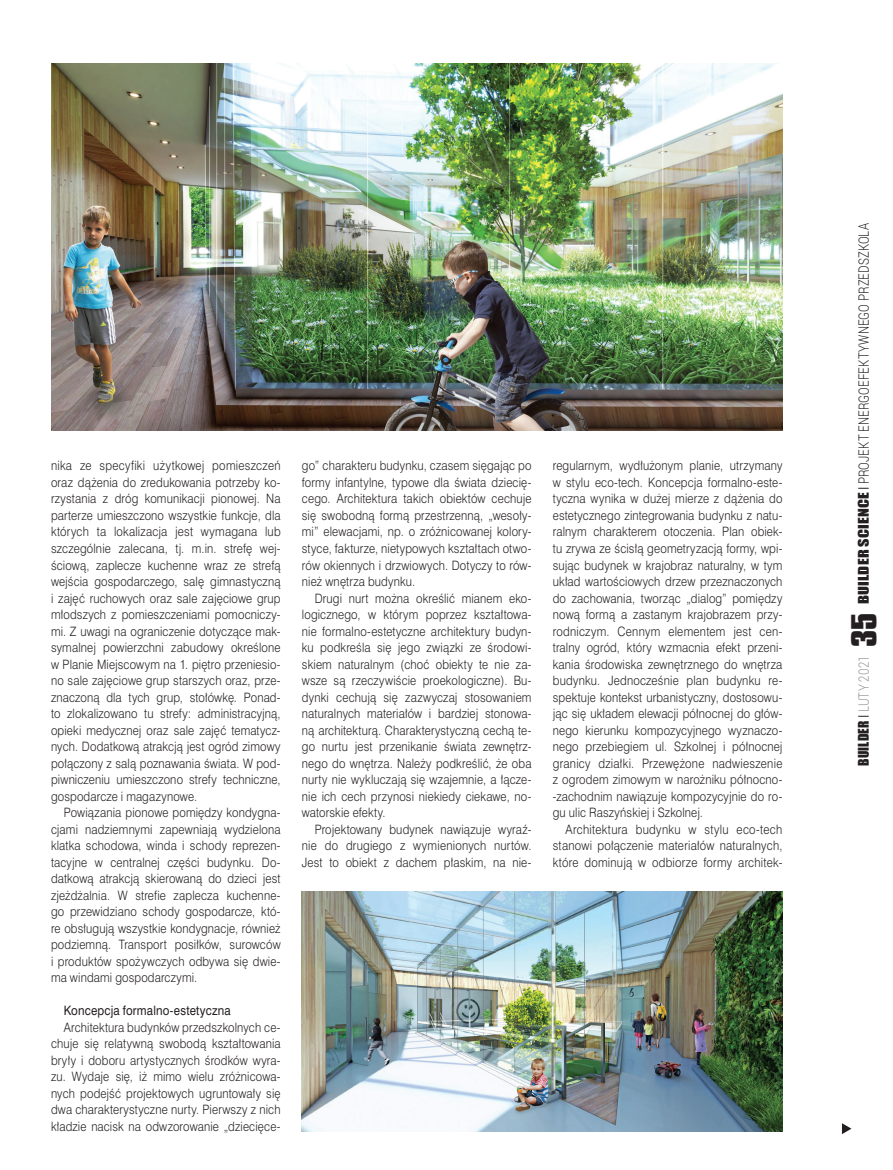
<style>
.page{position:relative;width:893px;height:1170px;background:#fff}
.page>*{position:absolute;margin:0;border:0;box-sizing:border-box;transform-origin:0 0}
.t1{font:300 14.25px "Roboto";letter-spacing:.01em;color:#231f20;scale:.8 1}
.t2{font:300 14.25px "Roboto";letter-spacing:.005em;color:#939598;scale:.8 1}
.tekst_swiss{font:12px/16.5px "Swis 721 Lt PL";letter-spacing:.015em;color:#231f20;text-align:justify;scale:.89 1}
.tekst_swiss-2{font:12px "Swis 721 PL";letter-spacing:.015em;color:#231f20;scale:.89 1}
.s1{font-family:"Impact";font-weight:400;font-size:13.5px}
.s2{font-family:"Swis 721 Lt PL";font-weight:400;font-size:13.5px}
.s3{font-family:"Impact";font-weight:400;font-size:13.5px;color:#231f20}
.s4{font-family:"Swis 721 Lt PL";font-weight:400;font-size:13.5px;color:#231f20}
.s5{font-family:"Compacta PL";font-weight:700;font-size:30px;color:#231f20}
</style>
<div class="page">
<svg style="left:842px;top:1123px;width:9px;height:11px"></svg>
<img style="left:51px;top:63px;width:731px;height:367px">
<img style="left:302px;top:891px;width:480px;height:240px">
<p class="tekst_swiss" style="left:51px;top:457px;width:260px">nika ze specyfiki użytkowej pomieszczeń oraz dążenia do zredukowania potrzeby ko&shy;rzystania z dróg komunikacji pionowej. Na parterze umieszczono wszystkie funkcje, dla których ta lokalizacja jest wymagana lub szczególnie zalecana, tj. m.in. strefę wej&shy;ściową, zaplecze kuchenne wraz ze strefą wejścia gospodarczego, salę gimnastyczną i zajęć ruchowych oraz sale zajęciowe grup młodszych z pomieszczeniami pomocniczy&shy;mi. Z uwagi na ograniczenie dotyczące mak&shy;symalnej powierzchni zabudowy określone w Planie Miejscowym na 1. piętro przeniesio&shy;no sale zajęciowe grup starszych oraz, prze&shy;znaczoną dla tych grup, stołówkę. Ponad&shy;to zlokalizowano tu strefy: administracyjną, opieki medycznej oraz sale zajęć tematycz&shy;nych. Dodatkową atrakcją jest ogród zimowy połączony z salą poznawania świata. W pod&shy;piwniczeniu umieszczono strefy techniczne, gospodarcze i magazynowe.</p>
<p class="tekst_swiss" style="left:51px;top:804px;width:259px;text-indent:13px">Powiązania pionowe pomiędzy kondygna&shy;cjami nadziemnymi zapewniają wydzielona klatka schodowa, winda i schody reprezen&shy;tacyjne w centralnej części budynku. Do&shy;datkową atrakcją skierowaną do dzieci jest zjeżdżalnia. W strefie zaplecza kuchenne&shy;go przewidziano schody gospodarcze, któ&shy;re obsługują wszystkie kondygnacje, również podziemną. Transport posiłków, surowców i produktów spożywczych odbywa się dwie&shy;ma windami gospodarczymi.</p>
<p class="tekst_swiss-2" style="left:64px;top:1002px;width:189px">Koncepcja formalno-estetyczna</p>
<p class="tekst_swiss" style="left:51px;top:1018px;width:259px;text-indent:13px">Architektura budynków przedszkolnych ce&shy;chuje się relatywną swobodą kształtowania bryły i doboru artystycznych środków wyra&shy;zu. Wydaje się, iż mimo wielu zróżnicowa&shy;nych podejść projektowych ugruntowały się dwa charakterystyczne nurty. Pierwszy z nich kładzie nacisk na odwzorowanie „dziecięce-</p>
<p class="tekst_swiss" style="left:302px;top:457px;width:259px">go” charakteru budynku, czasem sięgając po formy infantylne, typowe dla świata dziecię&shy;cego. Architektura takich obiektów cechuje się swobodną formą przestrzenną, „wesoły&shy;mi” elewacjami, np. o zróżnicowanej kolory&shy;styce, fakturze, nietypowych kształtach otwo&shy;rów okiennych i drzwiowych. Dotyczy to rów&shy;nież wnętrza budynku.</p>
<p class="tekst_swiss" style="left:302px;top:589px;width:259px;text-indent:13px">Drugi nurt można określić mianem eko&shy;logicznego, w którym poprzez kształtowa&shy;nie formalno-estetyczne architektury budyn&shy;ku podkreśla się jego związki ze środowi&shy;skiem naturalnym (choć obiekty te nie za&shy;wsze są rzeczywiście proekologiczne). Bu&shy;dynki cechują się zazwyczaj stosowaniem naturalnych materiałów i bardziej stonowa&shy;ną architekturą. Charakterystyczną cechą te&shy;go nurtu jest przenikanie świata zewnętrz&shy;nego do wnętrza. Należy podkreślić, że oba nurty nie wykluczają się wzajemnie, a łącze&shy;nie ich cech przynosi niekiedy ciekawe, no&shy;watorskie efekty.</p>
<p class="tekst_swiss" style="left:302px;top:820px;width:259px;text-indent:13px">Projektowany budynek nawiązuje wyraź&shy;nie do drugiego z wymienionych nurtów.<br>Jest to obiekt z dachem płaskim, na nie-</p>
<p class="tekst_swiss" style="left:553px;top:457px;width:259px">regularnym, wydłużonym planie, utrzymany w stylu eco-tech. Koncepcja formalno-este&shy;tyczna wynika w dużej mierze z dążenia do estetycznego zintegrowania budynku z natu&shy;ralnym charakterem otoczenia. Plan obiek&shy;tu zrywa ze ścisłą geometryzacją formy, wpi&shy;sując budynek w krajobraz naturalny, w tym układ wartościowych drzew przeznaczonych do zachowania, tworząc „dialog” pomiędzy nową formą a zastanym krajobrazem przy&shy;rodniczym. Cennym elementem jest cen&shy;tralny ogród, który wzmacnia efekt przeni&shy;kania środowiska zewnętrznego do wnętrza budynku. Jednocześnie plan budynku re&shy;spektuje kontekst urbanistyczny, dostosowu&shy;jąc się układem elewacji północnej do głów&shy;nego kierunku kompozycyjnego wyznaczo&shy;nego przebiegiem ul. Szkolnej i północnej granicy działki. Przewężone nadwieszenie z ogrodem zimowym w narożniku północno--zachodnim nawiązuje kompozycyjnie do ro&shy;gu ulic Raszyńskiej i Szkolnej.</p>
<p class="tekst_swiss" style="left:553px;top:820px;width:259px;text-indent:13px">Architektura budynku w stylu eco-tech stanowi połączenie materiałów naturalnych, które dominują w odbiorze formy architek-</p>
<p class="t1" style="left:854px;top:604px;width:478px;rotate:-90deg"><span class="s1">BUILDER SCIENCE</span> <span class="s2">I</span> PROJEKT ENERGOEFEKTYWNEGO PRZEDSZKOLA</p>
<p class="t2" style="left:854px;top:765px;width:192px;rotate:-90deg"><span class="s3">BUILDER</span> <span class="s4">I</span> LUTY 2021 <span class="s5">35</span></p>
</div>
